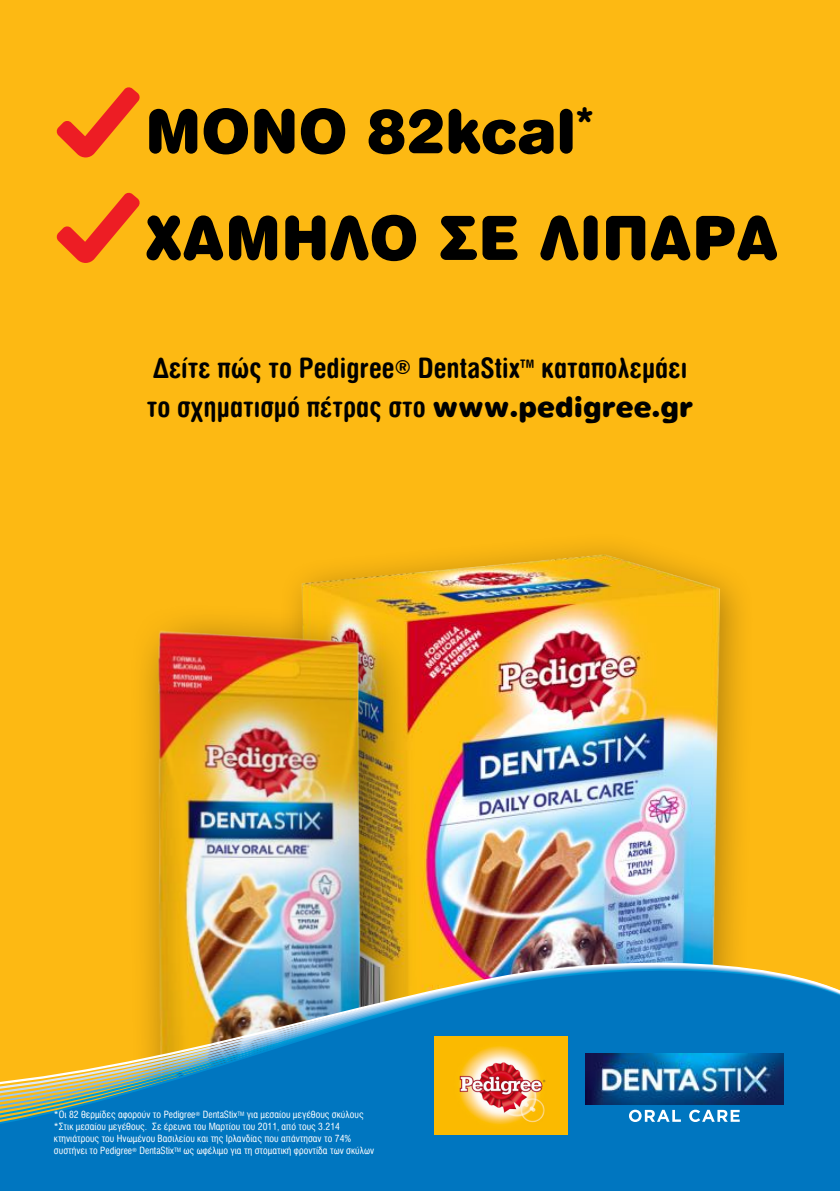
<style>
.page{position:relative;width:840px;height:1191px;background:#fff}
.page>*{position:absolute;margin:0;border:0;box-sizing:border-box;transform-origin:0 0}
.t1{font:800 60.4px/106.6px "CF Smooth";color:#000}
.t2{font:700 28px/39px "CF Smooth Cond";color:#000;text-align:right}
.t3{font:700 11.6px "CF Smooth Cond";color:#000}
.t4{font:10px/11.8px "CF Smooth Cond";color:#fff}
.s1{font-size:20px}
.s2{font-family:"CF Smooth";font-weight:800}
</style>
<div class="page">
<div style="left:0;top:0;width:839px;height:1191px;background:#fdb913"></div>
<svg style="left:56px;top:87px;width:84px;height:70px"></svg>
<svg style="left:56px;top:192px;width:84px;height:71px"></svg>
<img style="left:295px;top:546px;width:446px;height:409px">
<div style="left:129px;top:603px;width:290px;height:575px;background:#000;opacity:.55"></div>
<img style="left:131px;top:611px;width:257px;height:344px">
<div style="left:0;top:1180px;width:839px;height:11px;background:#0076c0"></div>
<div style="left:0;top:1174px;width:839px;height:6px;background:#0076c0"></div>
<div style="left:0;top:1169px;width:839px;height:5px;background:#0076c0"></div>
<div style="left:0;top:1163px;width:839px;height:6px;background:#0076c0"></div>
<div style="left:0;top:1158px;width:839px;height:5px;background:#0076c0"></div>
<div style="left:0;top:1152px;width:839px;height:6px;background:#0076c0"></div>
<div style="left:0;top:1147px;width:839px;height:5px;background:#0076c0"></div>
<div style="left:0;top:1141px;width:839px;height:6px;background:#0076c0"></div>
<div style="left:0;top:1136px;width:839px;height:5px;background:#0076c0"></div>
<div style="left:0;top:1130px;width:839px;height:6px;background:#0076c0"></div>
<img style="left:0;top:955px;width:839px;height:175px">
<img style="left:434px;top:1036px;width:133px;height:98px">
<img style="left:585px;top:1053px;width:197px;height:51px">
<svg style="left:628px;top:1109px;width:111px;height:13px"></svg>
<h1 class="t1" style="left:145px;top:77px;width:635px">MONO 82kcal<sup>*<br></sup>ΧΑΜΗΛΟ ΣΕ ΛΙΠΑΡΑ</h1>
<h2 class="t2" style="left:153px;top:349px;width:369px">Δείτε πώς το Pedigree<span class="s1">®</span> DentaStix</h2>
<p class="t3" style="left:520px;top:357px;width:15px">TM</p>
<h2 class="t2" style="left:147px;top:349px;width:547px">καταπολεμάει<br>το σχηματισμό πέτρας στο <span class="s2">www.pedigree.gr</span></h2>
<p class="t4" style="left:54px;top:1109px;width:322px">*Οι 82 θερμίδες αφορούν το Pedigree<sup>®</sup> DentaStix<sup>TM</sup> για μεσαίου μεγέθους σκύλους *Στικ μεσαίου μεγέθους. Σε έρευνα του Μαρτίου του 2011, από τους 3.214 κτηνιάτρους του Ηνωμένου Βασιλείου και της Ιρλανδίας που απάντησαν το 74% συστήνει το Pedigree<sup>®</sup> DentaStix<sup>TM</sup> ως ωφέλιμο για τη στοματική φροντίδα των σκύλων</p>
</div>
